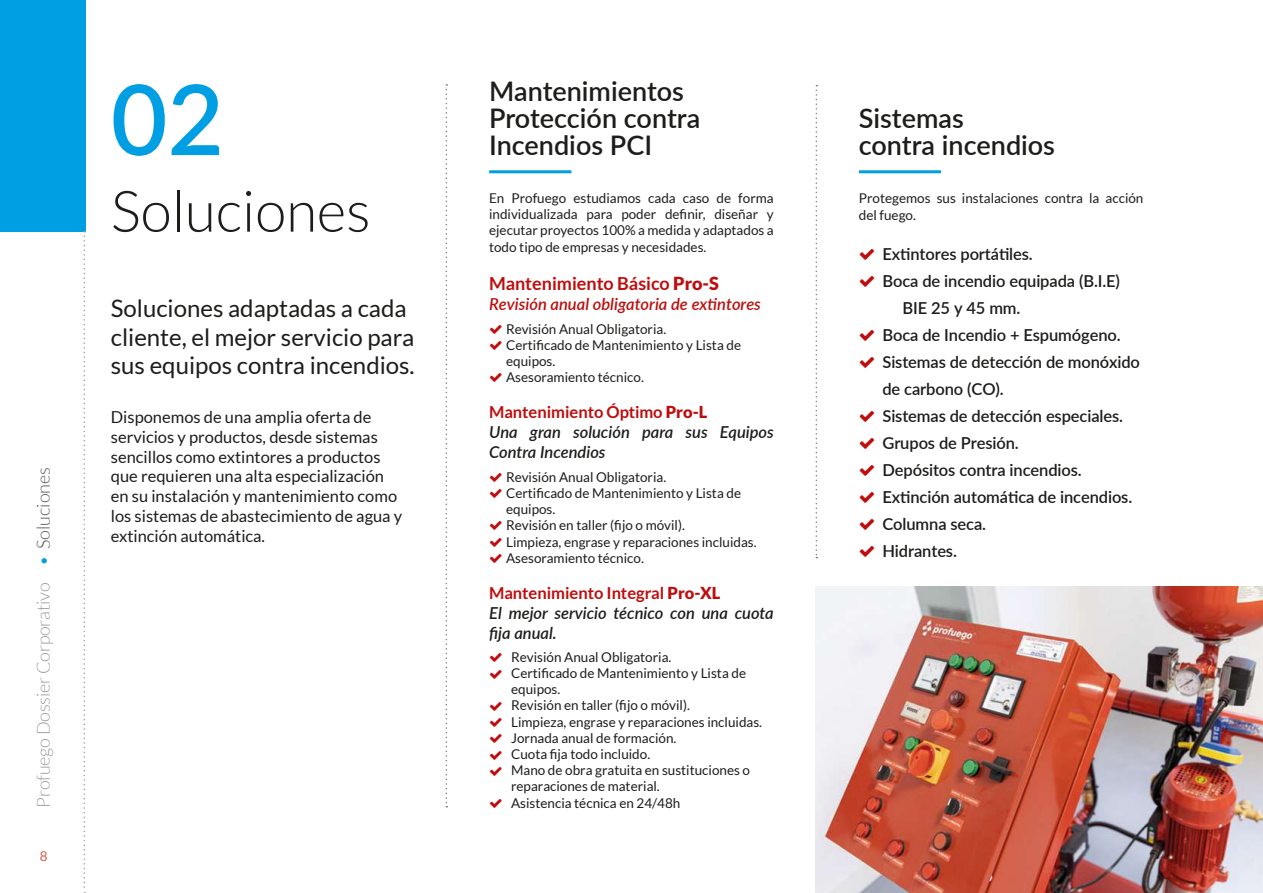
<style>
.page{position:relative;width:1263px;height:893px;background:#fff}
.page>*{position:absolute;margin:0;border:0;box-sizing:border-box;transform-origin:0 0}
.t1{font:600 97.5px "Lato";color:#009ee2}
.t2{font:300 57px "Lato";color:#1d1d1b}
.t3{font:600 27px/27px "Lato";color:#1d1d1b}
.t4{font:24px/28.8px "Lato";color:#1d1d1b}
.t5{font:300 18px "Lato";letter-spacing:-.015em;color:#9c9b9b}
.t6{font:700 18px "Lato";color:#bf0d0d}
.t7{font:600 16.5px "Lato";letter-spacing:-.005em;color:#1d1d1b}
.t8{font:16.5px/19.8px "Lato";color:#1d1d1b}
.t9{font:italic 600 16.5px/19.8px "Lato";color:#1d1d1b}
.t10{font:italic 600 16.5px "Lato";color:#bf0d0d}
.t11{font:13.5px/16.2px "Lato";color:#1d1d1b}
.t12{font:13.5px "Lato";color:#d35f43}
.s1{color:#009ee2}
.s2{color:#575756}
.s3{font-weight:900}
.s4{font-weight:700;font-style:normal;color:#bf0d0d}
.s5{font-weight:900;font-style:normal;color:#bf0d0d}
</style>
<div class="page">
<div style="left:0;top:0;width:85px;height:232px;background:#009ee2"></div>
<svg style="left:84px;top:231px;width:1px;height:662px"></svg>
<hr style="left:489px;top:170px;width:82px;height:3px;background:#009ee2">
<svg style="left:446px;top:84px;width:1px;height:723px"></svg>
<svg style="left:815px;top:85px;width:2px;height:473px"></svg>
<hr style="left:859px;top:170px;width:82px;height:3px;background:#009ee2">
<img style="left:815px;top:586px;width:448px;height:307px">
<h3 class="t5" style="left:34px;top:808px;width:342px;rotate:-90deg">Profuego Dossier Corporativo <span class="s1">•</span> <span class="s2">Soluciones</span></h3>
<p class="t12" style="left:40px;top:849px;width:9px">8</p>
<h1 class="t1" style="left:111px;top:49px;width:115px">02</h1>
<h2 class="t2" style="left:111px;top:181px;width:261px">Soluciones</h2>
<h3 class="t4" style="left:111px;top:294px;width:305px">Soluciones adaptadas a cada cliente, el mejor servicio para sus equipos contra incendios.</h3>
<p class="t8" style="left:111px;top:407px;width:293px">Disponemos de una amplia oferta de servicios y productos, desde sistemas sencillos como extintores a productos que requieren una alta especialización en su instalación y mantenimiento como los sistemas de abastecimiento de agua y extinción automática.</p>
<h3 class="t3" style="left:489px;top:77px;width:213px">Mantenimientos<br>Protección contra<br>Incendios PCI</h3>
<p class="t11" style="left:489px;top:190px;width:286px;text-align:justify">En Profuego estudiamos cada caso de forma individualizada para poder definir, diseñar y ejecutar proyectos 100% a medida y adaptados a todo tipo de empresas y necesidades.</p>
<h3 class="t6" style="left:489px;top:273px;width:231px">Mantenimiento Básico <span class="s3">Pro-S</span></h3>
<p class="t10" style="left:489px;top:292px;width:273px">Revisión anual obligatoria de extintores</p>
<p class="t11" style="left:506px;top:320px;width:236px">Revisión Anual Obligatoria.<br>Certificado de Mantenimiento y Lista de equipos.<br>Asesoramiento técnico.</p>
<p class="t9" style="left:489px;top:402px;width:286px"><span class="s4">Mantenimiento Óptimo</span> <span class="s5">Pro-L<br></span>Una gran solución para sus Equipos<br>Contra Incendios</p>
<p class="t11" style="left:506px;top:469px;width:252px">Revisión Anual Obligatoria.<br>Certificado de Mantenimiento y Lista de equipos.<br>Revisión en taller (fijo o móvil).<br>Limpieza, engrase y reparaciones incluidas.<br>Asesoramiento técnico.</p>
<p class="t9" style="left:489px;top:583px;width:286px"><span class="s4">Mantenimiento Integral</span> <span class="s5">Pro-XL<br></span>El mejor servicio técnico con una cuota fija anual.</p>
<p class="t11" style="left:511px;top:649px;width:253px">Revisión Anual Obligatoria.<br>Certificado de Mantenimiento y Lista de equipos.<br>Revisión en taller (fijo o móvil).<br>Limpieza, engrase y reparaciones incluidas.<br>Jornada anual de formación.<br>Cuota fija todo incluido.<br>Mano de obra gratuita en sustituciones o reparaciones de material.<br>Asistencia técnica en 24/48h</p>
<h3 class="t3" style="left:859px;top:104px;width:198px">Sistemas<br>contra incendios</h3>
<p class="t11" style="left:859px;top:190px;width:286px">Protegemos sus instalaciones contra la acción del fuego.</p>
<p class="t7" style="left:882px;top:242px;width:152px">Extintores portátiles.</p>
<p class="t7" style="left:882px;top:269px;width:239px">Boca de incendio equipada (B.I.E)</p>
<p class="t7" style="left:902px;top:296px;width:120px">BIE 25 y 45 mm.</p>
<p class="t7" style="left:882px;top:323px;width:240px">Boca de Incendio + Espumógeno.</p>
<p class="t7" style="left:882px;top:350px;width:259px">Sistemas de detección de monóxido</p>
<p class="t7" style="left:882px;top:377px;width:123px">de carbono (CO).</p>
<p class="t7" style="left:882px;top:404px;width:242px">Sistemas de detección especiales.</p>
<p class="t7" style="left:882px;top:431px;width:138px">Grupos de Presión.</p>
<p class="t7" style="left:882px;top:458px;width:201px">Depósitos contra incendios.</p>
<p class="t7" style="left:882px;top:485px;width:251px">Extinción automática de incendios.</p>
<p class="t7" style="left:882px;top:512px;width:105px">Columna seca.</p>
<p class="t7" style="left:882px;top:539px;width:76px">Hidrantes.</p>
</div>
